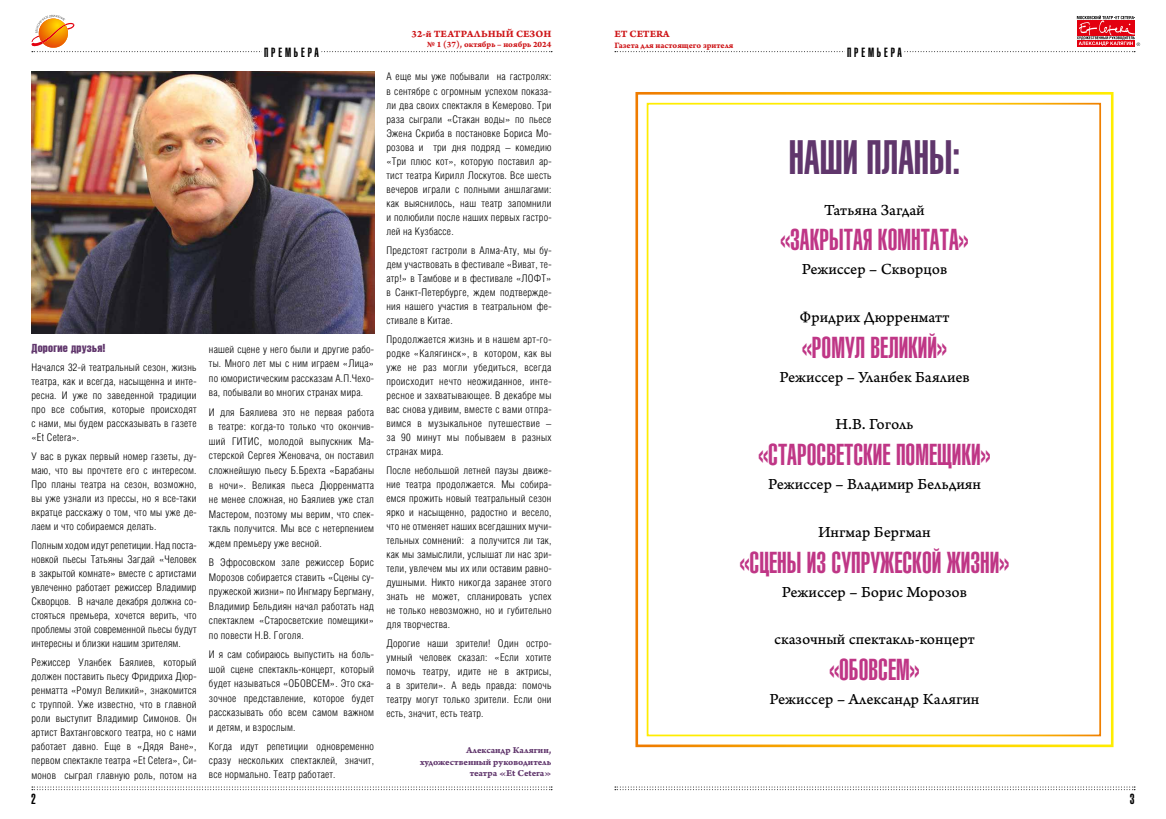
<style>
.page{position:relative;width:1166px;height:819px;background:#fff}
.page>*{position:absolute;margin:0;border:0;box-sizing:border-box;transform-origin:0 0}
.t1{font:47.51px "Helios Ultra Compressed";color:#60366c}
.t2{font:29.75px "Helios Ultra Compressed";color:#bf3686}
.t3{font:16.1px "Arno Pro Caption";color:#000}
.t4{font:14.44px "Helios Ultra Compressed";color:#000}
.t5{font:13.12px "Helios Ultra Compressed";letter-spacing:.22em;color:#000}
.t6{font:11.38px "Helios Compressed";letter-spacing:.02em;color:#60366c}
.t7{font:300 10.5px/14px "Helios Cond";letter-spacing:.02em;color:#000;text-align:justify}
.t8{font:10.24px "Arno Pro Bold Caption";color:#cd1316}
.t9{font:9.62px/11.4px "Arno Pro Bold Caption";letter-spacing:-.005em;color:#60366c;text-align:right}
.t10{font:8.75px "Arno Pro Bold Caption";color:#cd1316}
</style>
<div class="page">
<svg style="left:615px;top:15px;width:525px;height:37px"></svg>
<svg style="left:32px;top:786px;width:520px;height:4px"></svg>
<svg style="left:615px;top:786px;width:520px;height:4px"></svg>
<svg style="left:31px;top:15px;width:521px;height:37px"></svg>
<div style="left:262px;top:41px;width:59px;height:19px;background:#fff"></div>
<img style="left:32px;top:72px;width:342px;height:262px">
<div style="left:845px;top:41px;width:59px;height:19px;background:#fff"></div>
<div style="left:635px;top:92px;width:478px;height:655px;border:3px solid #fff"></div>
<div style="left:647px;top:103px;width:454px;height:633px;border:2px solid #fff"></div>
<p class="t5" style="left:264px;top:45px;width:56px">ПРЕМЬЕРА</p>
<p class="t6" style="left:32px;top:341px;width:76px">Дорогие друзья!</p>
<p class="t7" style="left:32px;top:360px;width:167px">Начался 32-й театральный сезон, жизнь театра, как и всегда, насыщенна и инте&shy;ресна. И уже по заведенной традиции про все события, которые происходят с нами, мы будем рассказывать в газете «Et Cetera».</p>
<p class="t7" style="left:32px;top:449px;width:167px">У вас в руках первый номер газеты, ду&shy;маю, что вы прочтете его с интересом.<br>Про планы театра на сезон, возможно, вы уже узнали из прессы, но я все-таки вкратце расскажу о том, что мы уже де&shy;лаем и что собираемся делать.</p>
<p class="t7" style="left:32px;top:538px;width:167px">Полным ходом идут репетиции. Над поста&shy;новкой пьесы Татьяны Загдай «Человек в закрытой комнате» вместе с артистами увлеченно работает режиссер Владимир Скворцов. В начале декабря должна со&shy;стояться премьера, хочется верить, что проблемы этой современной пьесы будут интересны и близки нашим зрителям.</p>
<p class="t7" style="left:32px;top:655px;width:167px">Режиссер Уланбек Баялиев, который должен поставить пьесу Фридриха Дюр&shy;ренматта «Ромул Великий», знакомится с труппой. Уже известно, что в главной роли выступит Владимир Симонов. Он артист Вахтанговского театра, но с нами работает давно. Еще в «Дядя Ване», первом спектакле театра «Et Cetera», Си&shy;монов сыграл главную роль, потом на</p>
<p class="t7" style="left:209px;top:342px;width:167px;line-height:14.5px">нашей сцене у него были и другие рабо&shy;ты. Много лет мы с ним играем «Лица» по юмористическим рассказам А.П.Чехо&shy;ва, побывали во многих странах мира.</p>
<p class="t7" style="left:209px;top:405px;width:167px;line-height:14.5px">И для Баялиева это не первая работа в театре: когда-то только что окончив&shy;ший ГИТИС, молодой выпускник Ма&shy;стерской Сергея Женовача, он поставил сложнейшую пьесу Б.Брехта «Барабаны в ночи». Великая пьеса Дюрренматта не менее сложная, но Баялиев уже стал Мастером, поэтому мы верим, что спек&shy;такль получится. Мы все с нетерпением ждем премьеру уже весной.</p>
<p class="t7" style="left:209px;top:555px;width:167px;line-height:14.5px">В Эфросовском зале режиссер Борис Морозов собирается ставить «Сцены су&shy;пружеской жизни» по Ингмару Бергману, Владимир Бельдиян начал работать над спектаклем «Старосветские помещики» по повести Н.В. Гоголя.</p>
<p class="t7" style="left:209px;top:647px;width:167px;line-height:14.5px">И я сам собираюсь выпустить на боль&shy;шой сцене спектакль-концерт, который будет называться «ОБОВСЕМ». Это ска&shy;зочное представление, которое будет рассказывать обо всем самом важном и детям, и взрослым.</p>
<p class="t7" style="left:209px;top:739px;width:167px">Когда идут репетиции одновременно сразу нескольких спектаклей, значит, все нормально. Театр работает.</p>
<p class="t8" style="left:412px;top:28px;width:141px">32-й ТЕАТРАЛЬНЫЙ СЕЗОН</p>
<p class="t10" style="left:427px;top:39px;width:126px">№ 1 (37), октябрь – ноябрь 2024</p>
<p class="t7" style="left:386px;top:70px;width:167px">А еще мы уже побывали на гастролях: в сентябре с огромным успехом показа&shy;ли два своих спектакля в Кемерово. Три раза сыграли «Стакан воды» по пьесе Эжена Скриба в постановке Бориса Мо&shy;розова и три дня подряд – комедию «Три плюс кот», которую поставил ар&shy;тист театра Кирилл Лоскутов. Все шесть вечеров играли с полными аншлагами: как выяснилось, наш театр запомнили и полюбили после наших первых гастро&shy;лей на Кузбассе.</p>
<p class="t7" style="left:386px;top:243px;width:167px">Предстоят гастроли в Алма-Ату, мы бу&shy;дем участвовать в фестивале «Виват, те&shy;атр!» в Тамбове и в фестивале «ЛОФТ» в Санкт-Петербурге, ждем подтвержде&shy;ния нашего участия в театральном фе&shy;стивале в Китае.</p>
<p class="t7" style="left:386px;top:332px;width:167px">Продолжается жизнь и в нашем арт-го&shy;родке «Калягинск», в котором, как вы уже не раз могли убедиться, всегда происходит нечто неожиданное, инте&shy;ресное и захватывающее. В декабре мы вас снова удивим, вместе с вами отпра&shy;вимся в музыкальное путешествие – за 90 минут мы побываем в разных странах мира.</p>
<p class="t7" style="left:386px;top:463px;width:167px">После небольшой летней паузы движе&shy;ние театра продолжается. Мы собира&shy;емся прожить новый театральный сезон ярко и насыщенно, радостно и весело, что не отменяет наших всегдашних мучи&shy;тельных сомнений: а получится ли так, как мы замыслили, услышат ли нас зри&shy;тели, увлечем мы их или оставим равно&shy;душными. Никто никогда заранее этого знать не может, спланировать успех не только невозможно, но и губительно для творчества.</p>
<p class="t7" style="left:386px;top:636px;width:167px">Дорогие наши зрители! Один остро&shy;умный человек сказал: «Если хотите помочь театру, идите не в актрисы, а в зрители». А ведь правда: помочь театру могут только зрители. Если они есть, значит, есть театр.</p>
<p class="t9" style="left:420px;top:745px;width:133px">Александр Калягин, художественный руководитель театра «Et Cetera»</p>
<p class="t8" style="left:614px;top:28px;width:57px">ET CETERA</p>
<p class="t10" style="left:614px;top:40px;width:120px">Газета для настоящего зрителя</p>
<p class="t5" style="left:847px;top:45px;width:56px">ПРЕМЬЕРА</p>
<h1 class="t1" style="left:789px;top:129px;width:173px">НАШИ ПЛАНЫ:</h1>
<h3 class="t3" style="left:824px;top:200px;width:102px">Татьяна Загдай</h3>
<h2 class="t2" style="left:780px;top:222px;width:190px">«ЗАКРЫТАЯ КОМНТАТА»</h2>
<h3 class="t3" style="left:802px;top:260px;width:147px">Режиссер – Скворцов</h3>
<h3 class="t3" style="left:799px;top:307px;width:152px">Фридрих Дюрренматт</h3>
<h2 class="t2" style="left:802px;top:330px;width:146px">«РОМУЛ ВЕЛИКИЙ»</h2>
<h3 class="t3" style="left:779px;top:367px;width:192px">Режиссер – Уланбек Баялиев</h3>
<h3 class="t3" style="left:835px;top:415px;width:79px">Н.В. Гоголь</h3>
<h2 class="t2" style="left:758px;top:437px;width:233px">«СТАРОСВЕТСКИЕ ПОМЕЩИКИ»</h2>
<h3 class="t3" style="left:768px;top:474px;width:214px">Режиссер – Владимир Бельдиян</h3>
<h3 class="t3" style="left:818px;top:522px;width:114px">Ингмар Бергман</h3>
<h2 class="t2" style="left:740px;top:545px;width:271px">«СЦЕНЫ ИЗ СУПРУЖЕСКОЙ ЖИЗНИ»</h2>
<h3 class="t3" style="left:782px;top:582px;width:187px">Режиссер – Борис Морозов</h3>
<h3 class="t3" style="left:774px;top:630px;width:202px">сказочный спектакль-концерт</h3>
<h2 class="t2" style="left:829px;top:652px;width:92px">«ОБОВСЕМ»</h2>
<h3 class="t3" style="left:769px;top:689px;width:212px">Режиссер – Александр Калягин</h3>
<h3 class="t4" style="left:31px;top:790px;width:6px">2</h3>
<h3 class="t4" style="left:1129px;top:790px;width:6px">3</h3>
</div>
